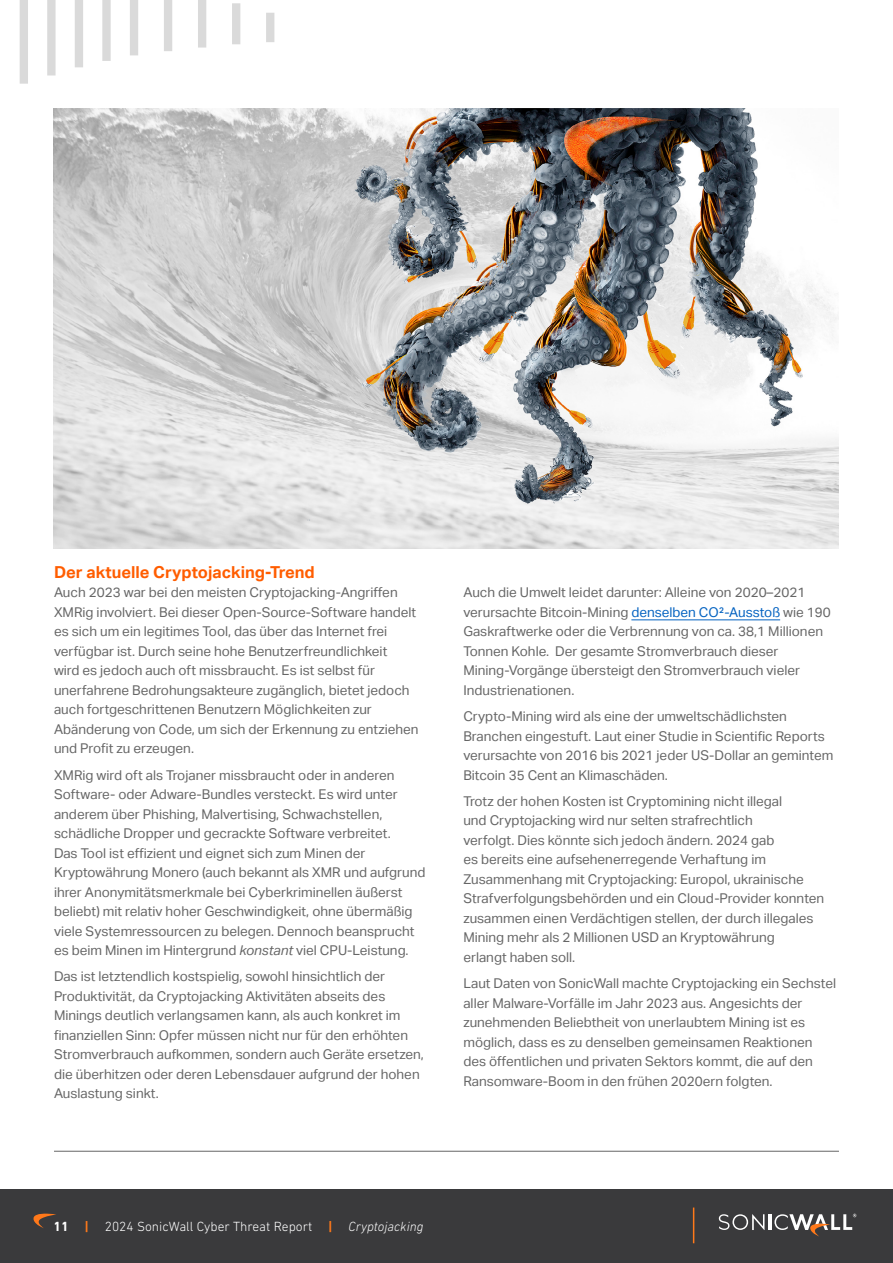
<style>
.page{position:relative;width:893px;height:1263px;background:#fff}
.page>*{position:absolute;margin:0;border:0;box-sizing:border-box;transform-origin:0 0}
.t1{font:700 16.5px "Aktiv Grotesk";color:#ff5d00}
.t2{font:13.5px/19.5px "Aktiv Grotesk";color:#666}
.t3{font:300 13.5px "DIN Next LT Pro";color:#fff}
.s1{font-style:italic}
.s2{color:#0563c1}
.s3{font-weight:700}
.s4{font-weight:700;color:#ff791a}
</style>
<div class="page">
<hr style="left:54px;top:1151px;width:785px;height:1px;background:#666">
<div style="left:0;top:1189px;width:893px;height:74px;background:#3a3a3c"></div>
<hr style="left:693px;top:1207px;width:1px;height:36px;background:#ff791a">
<hr style="left:769px;top:1214px;width:3px;height:16px;background:#fff">
<svg style="left:719px;top:1214px;width:45px;height:16px"></svg>
<svg style="left:774px;top:1214px;width:82px;height:22px"></svg>
<svg style="left:33px;top:1213px;width:23px;height:15px"></svg>
<svg style="left:20px;top:0;width:254px;height:84px"></svg>
<hr style="left:631px;top:620px;width:149px;height:1px;background:#0563c1">
<img style="left:54px;top:108px;width:785px;height:440px">
<p class="t1" style="left:54px;top:562px;width:262px">Der aktuelle Cryptojacking-Trend</p>
<p class="t2" style="left:54px;top:583px;width:366px">Auch 2023 war bei den meisten Cryptojacking-Angriffen XMRig involviert. Bei dieser Open-Source-Software handelt es sich um ein legitimes Tool, das über das Internet frei verfügbar ist. Durch seine hohe Benutzerfreundlichkeit<br>wird es jedoch auch oft missbraucht. Es ist selbst für unerfahrene Bedrohungsakteure zugänglich, bietet jedoch auch fortgeschrittenen Benutzern Möglichkeiten zur Abänderung von Code, um sich der Erkennung zu entziehen und Profit zu erzeugen.</p>
<p class="t2" style="left:54px;top:765px;width:373px">XMRig wird oft als Trojaner missbraucht oder in anderen Software- oder Adware-Bundles versteckt. Es wird unter anderem über Phishing, Malvertising, Schwachstellen, schädliche Dropper und gecrackte Software verbreitet.<br>Das Tool ist effizient und eignet sich zum Minen der Kryptowährung Monero (auch bekannt als XMR und aufgrund ihrer Anonymitätsmerkmale bei Cyberkriminellen äußerst beliebt) mit relativ hoher Geschwindigkeit, ohne übermäßig viele Systemressourcen zu belegen. Dennoch beansprucht es beim Minen im Hintergrund <span class="s1">konstant</span> viel CPU-Leistung.</p>
<p class="t2" style="left:54px;top:967px;width:371px">Das ist letztendlich kostspielig, sowohl hinsichtlich der Produktivität, da Cryptojacking Aktivitäten abseits des Minings deutlich verlangsamen kann, als auch konkret im finanziellen Sinn: Opfer müssen nicht nur für den erhöhten Stromverbrauch aufkommen, sondern auch Geräte ersetzen, die überhitzen oder deren Lebensdauer aufgrund der hohen Auslastung sinkt.</p>
<p class="t2" style="left:463px;top:583px;width:369px">Auch die Umwelt leidet darunter: Alleine von 2020–2021 verursachte Bitcoin-Mining <span class="s2">denselben CO²-Ausstoß</span> wie 190<br>Gaskraftwerke oder die Verbrennung von ca. 38,1 Millionen Tonnen Kohle. Der gesamte Stromverbrauch dieser Mining-Vorgänge übersteigt den Stromverbrauch vieler Industrienationen.</p>
<p class="t2" style="left:463px;top:707px;width:372px">Crypto-Mining wird als eine der umweltschädlichsten Branchen eingestuft. Laut einer Studie in Scientific Reports verursachte von 2016 bis 2021 jeder US-Dollar an gemintem Bitcoin 35 Cent an Klimaschäden.</p>
<p class="t2" style="left:463px;top:791px;width:362px">Trotz der hohen Kosten ist Cryptomining nicht illegal<br>und Cryptojacking wird nur selten strafrechtlich<br>verfolgt. Dies könnte sich jedoch ändern. 2024 gab<br>es bereits eine aufsehenerregende Verhaftung im Zusammenhang mit Cryptojacking: Europol, ukrainische Strafverfolgungsbehörden und ein Cloud-Provider konnten zusammen einen Verdächtigen stellen, der durch illegales Mining mehr als 2 Millionen USD an Kryptowährung<br>erlangt haben soll.</p>
<p class="t2" style="left:463px;top:974px;width:374px">Laut Daten von SonicWall machte Cryptojacking ein Sechstel aller Malware-Vorfälle im Jahr 2023 aus. Angesichts der zunehmenden Beliebtheit von unerlaubtem Mining ist es möglich, dass es zu denselben gemeinsamen Reaktionen des öffentlichen und privaten Sektors kommt, die auf den Ransomware-Boom in den frühen 2020ern folgten.</p>
<p class="t3" style="left:54px;top:1219px;width:372px"><span class="s3">11</span> <span class="s4">|</span> 2024 SonicWall Cyber Threat Report <span class="s4">|</span> <span class="s1">Cryptojacking</span></p>
</div>
